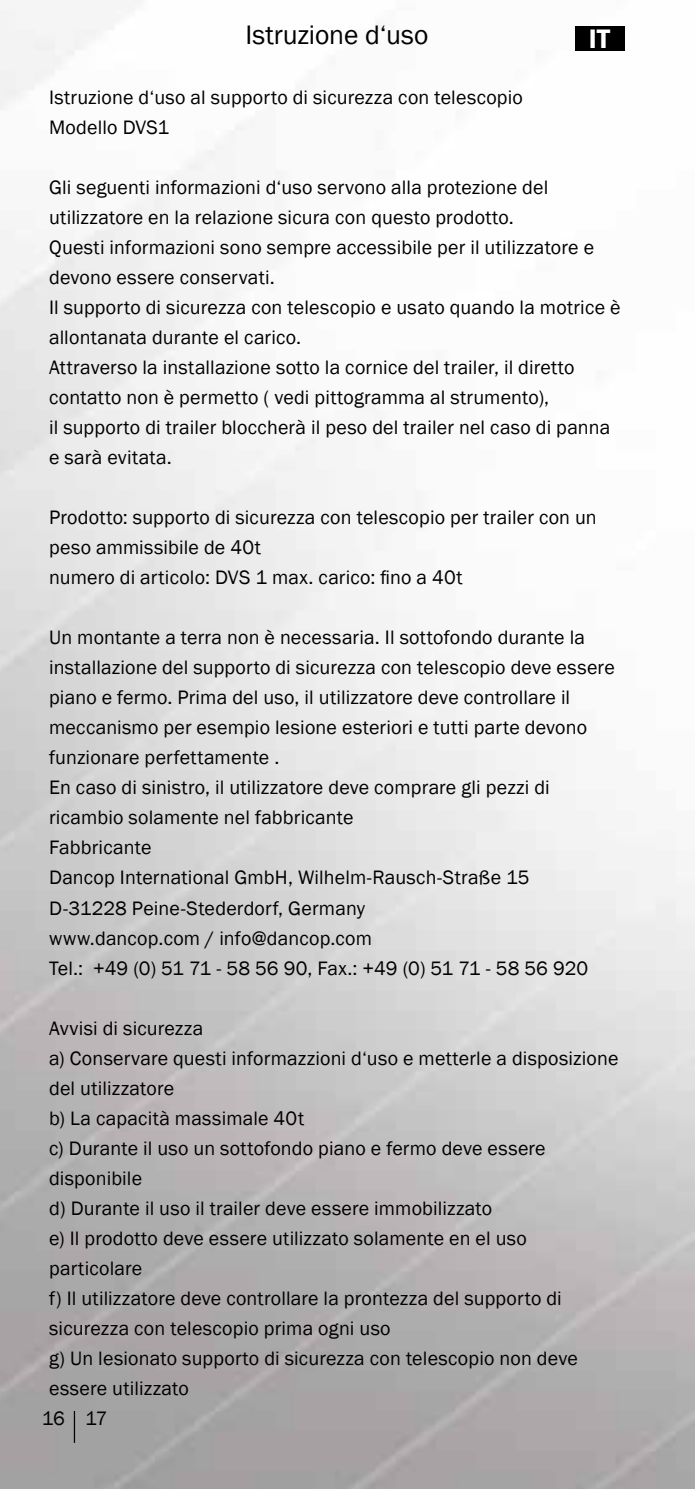
<style>
.page{position:relative;width:695px;height:1489px;background:#fff}
.page>*{position:absolute;margin:0;border:0;box-sizing:border-box;transform-origin:0 0}
.t1{font:27.5px "Franklin Gothic";color:#000}
.t2{font:600 27.5px "Franklin Gothic";color:#fff}
.t3{font:20px/30px "Franklin Gothic";letter-spacing:.01em;color:#000}
</style>
<div class="page">
<img style="left:0;top:0;width:694px;height:1488px">
<div style="left:574px;top:26px;width:50px;height:25px;background:#000"></div>
<hr style="left:74px;top:1410px;width:1px;height:32px;background:#000">
<h1 class="t1" style="left:245px;top:18px;width:184px">Istruzione d‘uso</h1>
<p class="t3" style="left:49px;top:83px;width:475px">Istruzione d‘uso al supporto di sicurezza con telescopio<br>Modello DVS1</p>
<h1 class="t2" style="left:588px;top:22px;width:23px">IT</h1>
<p class="t3" style="left:49px;top:173px;width:573px">Gli seguenti informazioni d‘uso servono alla protezione del utilizzatore en la relazione sicura con questo prodotto.<br>Questi informazioni sono sempre accessibile per il utilizzatore e devono essere conservati.<br>Il supporto di sicurezza con telescopio e usato quando la motrice è allontanata durante el carico.<br>Attraverso la installazione sotto la cornice del trailer, il diretto contatto non è permetto ( vedi pittogramma al strumento),<br>il supporto di trailer bloccherà il peso del trailer nel caso di panna e sarà evitata.</p>
<p class="t3" style="left:49px;top:503px;width:549px">Prodotto: supporto di sicurezza con telescopio per trailer con un peso ammissibile de 40t<br>numero di articolo: DVS 1 max. carico: fino a 40t</p>
<p class="t3" style="left:49px;top:623px;width:567px">Un montante a terra non è necessaria. Il sottofondo durante la installazione del supporto di sicurezza con telescopio deve essere piano e fermo. Prima del uso, il utilizzatore deve controllare il meccanismo per esempio lesione esteriori e tutti parte devono funzionare perfettamente .<br>En caso di sinistro, il utilizzatore deve comprare gli pezzi di ricambio solamente nel fabbricante<br>Fabbricante<br>Dancop International GmbH, Wilhelm-Rausch-Straße 15<br>D-31228 Peine-Stederdorf, Germany<br>www.dancop.com / info@dancop.com<br>Tel.: +49 (0) 51 71 - 58 56 90, Fax.: +49 (0) 51 71 - 58 56 920</p>
<p class="t3" style="left:49px;top:1013px;width:571px">Avvisi di sicurezza<br>a) Conservare questi informazzioni d‘uso e metterle a disposizione del utilizzatore<br>b) La capacità massimale 40t<br>c) Durante il uso un sottofondo piano e fermo deve essere disponibile<br>d) Durante il uso il trailer deve essere immobilizzato<br>e) Il prodotto deve essere utilizzato solamente en el uso particolare<br>f) Il utilizzatore deve controllare la prontezza del supporto di sicurezza con telescopio prima ogni uso<br>g) Un lesionato supporto di sicurezza con telescopio non deve essere utilizzato</p>
<p class="t3" style="left:42px;top:1403px;width:67px">16 17</p>
</div>
